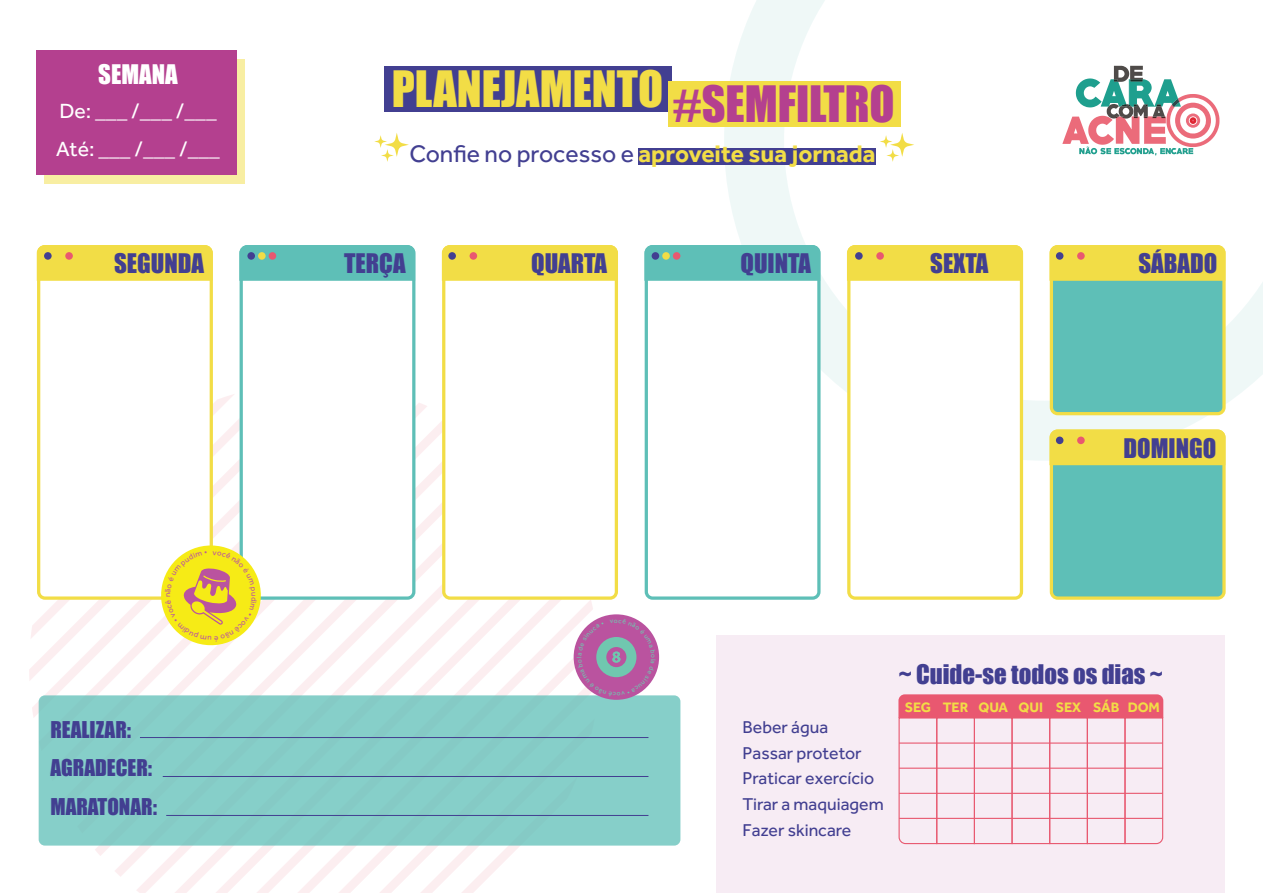
<style>
.page{position:relative;width:1263px;height:893px;background:#fff}
.page>*{position:absolute;margin:0;border:0;box-sizing:border-box;transform-origin:0 0}
.t1{font:46.05px "Impact";color:#f2dd46}
.t2{font:24.75px "Impact";color:#423f91}
.t3{font:700 24.75px "Effra";color:#f2dd46}
.t4{font:24.75px "Impact";color:#fff}
.t5{font:21.3px/38.1px "Effra";color:#fff}
.t6{font:21.3px/39px "Impact";color:#423f91}
.t7{font:17.7px/25.7px "Effra";color:#423f91}
.t8{font:700 14.1px "Effra";color:#f2dd46}
.t9{font:7.95px "Effra";color:#ba539f}
.s1{color:#b4408f}
.s2{font-weight:400;color:#423f91}
</style>
<div class="page">
<svg style="left:29px;top:383px;width:211px;height:298px"></svg>
<svg style="left:114px;top:468px;width:328px;height:409px"></svg>
<svg style="left:160px;top:513px;width:282px;height:380px"></svg>
<svg style="left:186px;top:539px;width:387px;height:354px"></svg>
<div style="left:716px;top:635px;width:509px;height:258px;background:#f7ecf4"></div>
<svg style="left:724px;top:0;width:539px;height:461px"></svg>
<div style="left:39px;top:247px;width:172px;height:351px;background:#fff;border-radius:6px"></div>
<div style="left:37px;top:245px;width:176px;height:355px;border:3px solid #f2dd46;border-radius:6px"></div>
<div style="left:36px;top:245px;width:177px;height:37px;background:#f2dd46"></div>
<div style="left:44px;top:252px;width:8px;height:8px;background:#423f91;border-radius:50%"></div>
<div style="left:55px;top:252px;width:7px;height:8px;background:#f2dd46;border-radius:50%"></div>
<div style="left:65px;top:252px;width:8px;height:8px;background:#e95870;border-radius:50%"></div>
<div style="left:241px;top:247px;width:173px;height:351px;background:#fff;border-radius:6px"></div>
<div style="left:240px;top:245px;width:175px;height:355px;border:3px solid #5ebfb7;border-radius:6px"></div>
<svg style="left:239px;top:245px;width:177px;height:37px"></svg>
<div style="left:247px;top:252px;width:8px;height:8px;background:#423f91;border-radius:50%"></div>
<div style="left:258px;top:252px;width:8px;height:8px;background:#f2dd46;border-radius:50%"></div>
<div style="left:269px;top:252px;width:7px;height:8px;background:#e95870;border-radius:50%"></div>
<div style="left:444px;top:247px;width:172px;height:351px;background:#fff;border-radius:6px"></div>
<div style="left:442px;top:245px;width:176px;height:355px;border:3px solid #f2dd46;border-radius:6px"></div>
<div style="left:441px;top:245px;width:177px;height:37px;background:#f2dd46"></div>
<div style="left:448px;top:252px;width:8px;height:8px;background:#423f91;border-radius:50%"></div>
<div style="left:459px;top:252px;width:7px;height:8px;background:#f2dd46;border-radius:50%"></div>
<div style="left:470px;top:252px;width:7px;height:8px;background:#e95870;border-radius:50%"></div>
<div style="left:646px;top:247px;width:173px;height:351px;background:#fff;border-radius:6px"></div>
<div style="left:645px;top:245px;width:175px;height:355px;border:3px solid #5ebfb7;border-radius:6px"></div>
<svg style="left:644px;top:243px;width:178px;height:39px"></svg>
<div style="left:652px;top:252px;width:7px;height:8px;background:#423f91;border-radius:50%"></div>
<div style="left:662px;top:252px;width:8px;height:8px;background:#f2dd46;border-radius:50%"></div>
<div style="left:673px;top:252px;width:7px;height:8px;background:#e95870;border-radius:50%"></div>
<div style="left:849px;top:247px;width:172px;height:351px;background:#fff;border-radius:6px"></div>
<div style="left:847px;top:245px;width:176px;height:355px;border:3px solid #f2dd46;border-radius:6px"></div>
<svg style="left:845px;top:243px;width:179px;height:39px"></svg>
<div style="left:855px;top:252px;width:8px;height:8px;background:#423f91;border-radius:50%"></div>
<div style="left:866px;top:252px;width:7px;height:8px;background:#f2dd46;border-radius:50%"></div>
<div style="left:876px;top:252px;width:8px;height:8px;background:#e95870;border-radius:50%"></div>
<div style="left:1051px;top:247px;width:173px;height:167px;background:#5ebfb7;border-radius:6px"></div>
<div style="left:1050px;top:245px;width:176px;height:170px;border:3px solid #f2dd46;border-radius:6px"></div>
<svg style="left:1048px;top:243px;width:179px;height:39px"></svg>
<div style="left:1056px;top:252px;width:7px;height:8px;background:#423f91;border-radius:50%"></div>
<div style="left:1066px;top:252px;width:8px;height:8px;background:#f2dd46;border-radius:50%"></div>
<div style="left:1077px;top:252px;width:8px;height:8px;background:#e95870;border-radius:50%"></div>
<div style="left:1051px;top:431px;width:173px;height:167px;background:#5ebfb7;border-radius:6px"></div>
<div style="left:1050px;top:429px;width:176px;height:171px;border:3px solid #f2dd46;border-radius:6px"></div>
<svg style="left:1048px;top:428px;width:179px;height:39px"></svg>
<div style="left:1056px;top:437px;width:7px;height:7px;background:#423f91;border-radius:50%"></div>
<div style="left:1066px;top:437px;width:8px;height:7px;background:#f2dd46;border-radius:50%"></div>
<div style="left:1077px;top:437px;width:8px;height:7px;background:#e95870;border-radius:50%"></div>
<svg style="left:1062px;top:66px;width:157px;height:89px"></svg>
<div style="left:44px;top:59px;width:200px;height:125px;background:#f8eea2"></div>
<div style="left:37px;top:51px;width:200px;height:124px;background:#b4408f"></div>
<div style="left:384px;top:66px;width:288px;height:45px;background:#423f91"></div>
<div style="left:668px;top:81px;width:233px;height:46px;background:#f2dd46"></div>
<div style="left:638px;top:148px;width:237px;height:16px;background:#423f91"></div>
<svg style="left:374px;top:133px;width:35px;height:29px"></svg>
<svg style="left:880px;top:133px;width:34px;height:29px"></svg>
<svg style="left:898px;top:694px;width:266px;height:151px"></svg>
<hr style="left:899px;top:742px;width:264px;height:2px;background:#e85970">
<hr style="left:899px;top:768px;width:264px;height:1px;background:#e85970">
<hr style="left:899px;top:793px;width:264px;height:1px;background:#e85970">
<hr style="left:899px;top:818px;width:264px;height:1px;background:#e85970">
<div style="left:39px;top:695px;width:641px;height:151px;background:#86cfc9;border-radius:6px"></div>
<hr style="left:140px;top:737px;width:508px;height:1px;background:#423f91">
<hr style="left:163px;top:776px;width:485px;height:1px;background:#423f91">
<hr style="left:166px;top:815px;width:482px;height:1px;background:#423f91">
<div style="left:574px;top:614px;width:85px;height:86px;background:#ba539f;border-radius:50%"></div>
<svg style="left:577px;top:619px;width:79px;height:78px"></svg>
<svg style="left:40px;top:394px;width:226px;height:256px"></svg>
<h2 class="t4" style="left:98px;top:56px;width:81px">SEMANA</h2>
<p class="t5" style="left:56px;top:92px;width:165px">De: ___ /___ /___<br>Até: ___ /___ /___</p>
<h1 class="t1" style="left:392px;top:53px;width:504px">PLANEJAMENTO <span class="s1">#SEMFILTRO</span></h1>
<h2 class="t3" style="left:409px;top:139px;width:468px"><span class="s2">Confie no processo e</span> aproveite sua jornada</h2>
<h2 class="t2" style="left:114px;top:244px;width:92px">SEGUNDA</h2>
<h2 class="t2" style="left:344px;top:244px;width:63px">TERÇA</h2>
<h2 class="t2" style="left:531px;top:244px;width:78px">QUARTA</h2>
<h2 class="t2" style="left:740px;top:244px;width:72px">QUINTA</h2>
<h2 class="t2" style="left:930px;top:244px;width:60px">SEXTA</h2>
<h2 class="t2" style="left:1138px;top:244px;width:80px">SÁBADO</h2>
<p class="t9" style="left:163px;top:597px;width:6px;rotate:-90deg">n</p>
<p class="t6" style="left:50px;top:709px;width:108px">REALIZAR:<br>AGRADECER:<br>MARATONAR:</p>
<h2 class="t2" style="left:1123px;top:429px;width:94px">DOMINGO</h2>
<p class="t7" style="left:742px;top:714px;width:143px">Beber água<br>Passar protetor<br>Praticar exercício<br>Tirar a maquiagem<br>Fazer skincare</p>
<h2 class="t2" style="left:899px;top:655px;width:266px">~ Cuide-se todos os dias ~</h2>
<p class="t8" style="left:905px;top:699px;width:257px">SEG TER QUA QUI SEX SÁB DOM</p>
</div>
